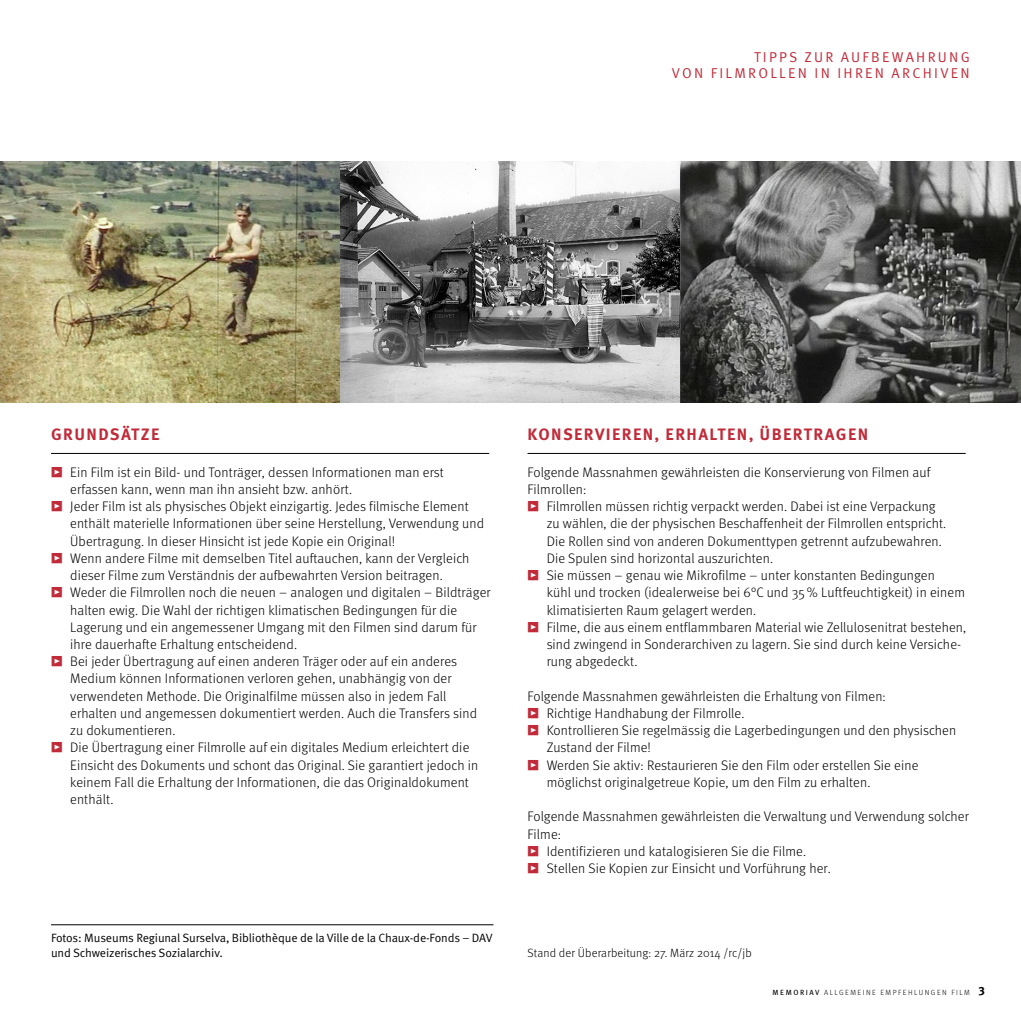
<style>
.page{position:relative;width:1021px;height:1021px;background:#fff}
.page>*{position:absolute;margin:0;border:0;box-sizing:border-box;transform-origin:0 0}
.t1{font:700 16.5px "Meta Pro";letter-spacing:.085em;color:#c12b39}
.t2{font:14.25px/16.5px "Meta Pro";letter-spacing:.16em;color:#c12b39;text-align:right}
.t3{font:300 13.8px/17.2px "Meta";letter-spacing:.01em;color:#000}
.t4{font:12px/15px "Meta Pro";letter-spacing:-.01em;color:#000}
.t5{font:300 12px "Meta";letter-spacing:.01em;color:#000}
.t6{font:7.5px "Meta Light LF";letter-spacing:.2em;color:#000}
.s1{font-family:"Meta Pro";font-weight:400;color:#c12b39}
.s2{font-family:"Meta Pro"}
.s3{font-family:"Meta Pro";font-weight:700;font-size:12px}
</style>
<div class="page">
<img style="left:0;top:162px;width:340px;height:240px">
<svg style="left:340px;top:162px;width:340px;height:240px;background:#919191"></svg>
<svg style="left:680px;top:162px;width:340px;height:240px;background:#636363"></svg>
<hr style="left:51px;top:453px;width:438px;height:1px;background:#000">
<hr style="left:527px;top:453px;width:438px;height:1px;background:#000">
<hr style="left:51px;top:924px;width:442px;height:1px;background:#000">
<p class="t2" style="left:672px;top:49px;width:299px">Tipps zur Aufbewahrung<br>von Filmrollen in I hren Archiven</p>
<p class="t1" style="left:51px;top:424px;width:110px">GRUNDSÄTZE</p>
<p class="t3" style="left:70px;top:463px;width:375px;text-indent:-19px"><span class="s1">•</span> Ein Film ist ein Bild- und Tonträger, dessen I nformationen man erst erfassen kann, wenn man ihn ansieht bzw. anhört.</p>
<p class="t3" style="left:70px;top:497px;width:415px;text-indent:-19px"><span class="s1">•</span> Jeder Film ist als physisches Objekt einzigartig. Jedes filmische Element enthält materielle I nformationen über seine Herstellung, Verwendung und<br>Übertragung. I n dieser Hinsicht ist jede Kopie ein Original!</p>
<p class="t3" style="left:51px;top:549px;width:420px;text-align:center"><span class="s1">•</span> Wenn andere Filme mit demselben Titel auftauchen, kann der Vergleich dieser Filme zum Verständnis der aufbewahrten Version beitragen.</p>
<p class="t3" style="left:70px;top:583px;width:422px;text-indent:-19px"><span class="s1">•</span> Weder die Filmrollen noch die neuen – analogen und digitalen – Bildträger halten ewig. Die Wahl der richtigen klimatischen Bedingungen für die -Lagerung und ein angemessener Umgang mit den Filmen sind darum für ihre dauerhafte Erhaltung entscheidend.</p>
<p class="t3" style="left:70px;top:652px;width:408px;text-indent:-19px"><span class="s1">•</span> Bei jeder Übertragung auf einen anderen Träger oder auf ein anderes -Medium können I nformationen verloren gehen, unabhängig von der verwendeten Methode. Die Originalfilme müssen also in jedem Fall erhalten und angemessen dokumentiert werden. Auch die Transfers sind zu dokumentieren.</p>
<p class="t3" style="left:70px;top:738px;width:410px;text-indent:-19px"><span class="s1">•</span> Die Übertragung einer Filmrolle auf ein digitales Medium erleichtert die Einsicht des Dokuments und schont das Original. Sie garantiert jedoch in keinem Fall die Erhaltung der I nformationen, die das Originaldokument enthält.</p>
<p class="t4" style="left:51px;top:930px;width:443px">Fotos: Museums Regiunal Surselva, Bibliothèque de la Ville de la Chaux-de-Fonds – DAV und Schweizerisches Sozialarchiv.</p>
<p class="t1" style="left:527px;top:424px;width:342px">KONSERVIEREN, ERHALTEN, ÜBERTRAGEN</p>
<p class="t3" style="left:527px;top:463px;width:404px">Folgende Massnahmen gewährleisten die Konservierung von Filmen auf<br>Filmrollen:</p>
<p class="t3" style="left:546px;top:497px;width:401px;text-indent:-19px"><span class="s1">•</span> Filmrollen müssen richtig verpackt werden. Dabei ist eine Verpackung zu wählen, die der physischen Beschaffenheit der Filmrollen entspricht.<br>Die Rollen sind von anderen Dokumenttypen getrennt aufzubewahren.<br>Die Spulen sind horizontal auszurichten.</p>
<p class="t3" style="left:546px;top:566px;width:420px;text-indent:-19px"><span class="s1">•</span> Sie müssen – genau wie Mikrofilme – unter konstanten Bedingungen<br>kühl und trocken (idealerweise bei 6°C und 35% Luftfeuchtigkeit) in einem klimatisierten Raum gelagert werden.</p>
<p class="t3" style="left:546px;top:618px;width:421px;text-indent:-19px"><span class="s1">•</span> Filme, die aus einem entflammbaren Material wie Zellulosenitrat bestehen, sind zwingend in Sonderarchiven zu lagern. Sie sind durch keine Versiche&shy;rung abgedeckt.</p>
<p class="t3" style="left:527px;top:687px;width:360px">Folgende Massnahmen gewährleisten die Erhaltung von Filmen:</p>
<p class="t3" style="left:527px;top:704px;width:218px"><span class="s1">•</span> Richtige Handhabung der Filmrolle.</p>
<p class="t3" style="left:546px;top:721px;width:411px;text-indent:-19px"><span class="s1">•</span> Kontrollieren Sie regelmässig die Lagerbedingungen und den physischen<br>Zustand der Filme!</p>
<p class="t3" style="left:546px;top:756px;width:373px;text-indent:-19px"><span class="s1">•</span> Werden Sie aktiv: Restaurieren Sie den Film oder erstellen Sie eine möglichst originalgetreue Kopie, um den Film zu erhalten.</p>
<p class="t3" style="left:527px;top:807px;width:443px">Folgende Massnahmen gewährleisten die Verwaltung und Verwendung solcher<br>Filme:</p>
<p class="t3" style="left:527px;top:842px;width:280px"><span class="s1">•</span> I dentifizieren und katalogisieren Sie die Filme.</p>
<p class="t3" style="left:527px;top:859px;width:305px"><span class="s1">•</span> Stellen Sie Kopien zur Einsicht und Vorführung her.</p>
<p class="t5" style="left:527px;top:946px;width:226px">Stand der Überarbeitung: 27. März 2014 /rc/jb</p>
<p class="t6" style="left:772px;top:988px;width:214px"><span class="s2">M EMORIAV</span> ALLGEMEINE E MPFEHLUNGEN FILM <span class="s3">3</span></p>
</div>
